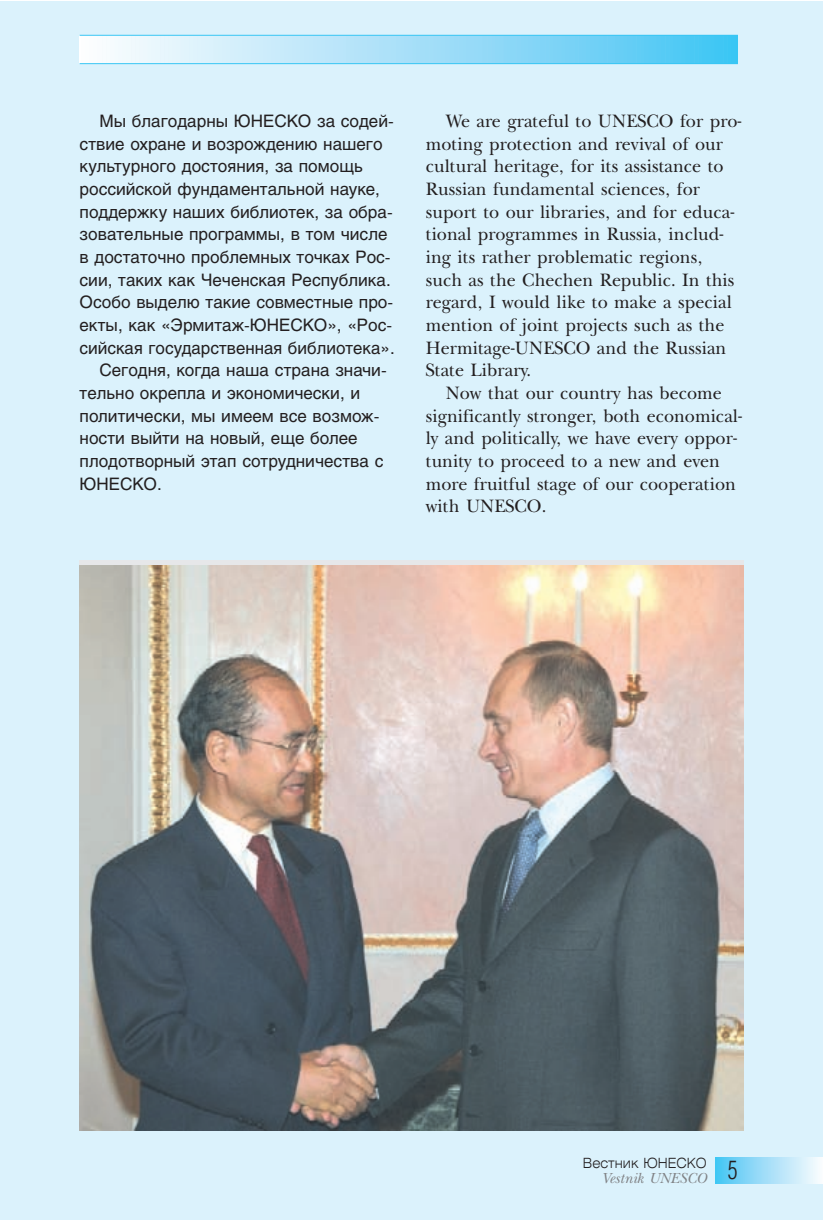
<style>
.page{position:relative;width:823px;height:1220px;background:#fff}
.page>*{position:absolute;margin:0;border:0;box-sizing:border-box;transform-origin:0 0}
.t1{font:300 26px "Helios Cond";color:#231f20;scale:.9 1}
.t2{font:18.4px/22.6px "New Baskerville C";color:#231f20;scale:.96 1}
.t3{font:17px "Helios";color:#231f20}
.t4{font:italic 15px "New Baskerville C";color:#808285}
.t5{font:300 14px "Helios Ext";color:#231f20;scale:.9 1}
</style>
<div class="page">
<div style="left:0;top:1px;width:822px;height:1218px;background:#dbf2fc"></div>
<svg style="left:715px;top:1157px;width:107px;height:25px"></svg>
<svg style="left:79px;top:36px;width:71px;height:27px;background:#f4fafd"></svg>
<hr style="left:153px;top:35px;width:2px;height:29px;background:#eaf7fd">
<svg style="left:158px;top:36px;width:14px;height:27px"></svg>
<hr style="left:244px;top:35px;width:2px;height:29px;background:#d2eefb">
<svg style="left:251px;top:36px;width:52px;height:27px"></svg>
<hr style="left:306px;top:35px;width:2px;height:29px;background:#c2e8fa">
<svg style="left:311px;top:36px;width:83px;height:27px;background:#b6e3f9"></svg>
<hr style="left:397px;top:35px;width:2px;height:29px;background:#aae0f9">
<svg style="left:402px;top:36px;width:54px;height:27px"></svg>
<hr style="left:459px;top:35px;width:2px;height:29px;background:#99dbf8">
<svg style="left:464px;top:36px;width:83px;height:27px;background:#8cd7f7"></svg>
<hr style="left:550px;top:35px;width:2px;height:29px;background:#7ed4f6">
<svg style="left:555px;top:36px;width:54px;height:27px"></svg>
<hr style="left:612px;top:35px;width:2px;height:29px;background:#6bcff6">
<svg style="left:617px;top:36px;width:83px;height:27px;background:#58cbf4"></svg>
<hr style="left:703px;top:35px;width:2px;height:29px;background:#45c8f4">
<svg style="left:708px;top:35px;width:30px;height:29px"></svg>
<hr style="left:79px;top:63px;width:658px;height:1px;background:#38c6f4">
<hr style="left:79px;top:35px;width:658px;height:1px;background:#38c6f4">
<img style="left:79px;top:565px;width:664px;height:564px">
<p class="t3" style="left:99px;top:114px;width:296px">Мы благодарны ЮНЕСКО за содей-</p>
<p class="t3" style="left:79px;top:137px;width:304px">ствие охране и возрождению нашего</p>
<p class="t3" style="left:79px;top:160px;width:284px">культурного достояния, за помощь</p>
<p class="t3" style="left:79px;top:182px;width:302px">российской фундаментальной науке,</p>
<p class="t3" style="left:79px;top:205px;width:314px">поддержку наших библиотек, за обра-</p>
<p class="t3" style="left:79px;top:227px;width:309px">зовательные программы, в том числе</p>
<p class="t3" style="left:79px;top:250px;width:312px">в достаточно проблемных точках Рос-</p>
<p class="t3" style="left:79px;top:273px;width:312px">сии, таких как Чеченская Республика.</p>
<p class="t3" style="left:79px;top:295px;width:315px">Особо выделю такие совместные про-</p>
<p class="t3" style="left:79px;top:318px;width:314px">екты, как «Эрмитаж-ЮНЕСКО», «Рос-</p>
<p class="t3" style="left:79px;top:341px;width:316px">сийская государственная библиотека».</p>
<p class="t3" style="left:99px;top:363px;width:289px">Сегодня, когда наша страна значи-</p>
<p class="t3" style="left:79px;top:386px;width:282px">тельно окрепла и экономически, и</p>
<p class="t3" style="left:79px;top:409px;width:301px">политически, мы имеем все возмож-</p>
<p class="t3" style="left:79px;top:431px;width:279px">ности выйти на новый, еще более</p>
<p class="t3" style="left:79px;top:454px;width:305px">плодотворный этап сотрудничества с</p>
<p class="t3" style="left:79px;top:476px;width:84px">ЮНЕСКО.</p>
<p class="t2" style="left:425px;top:112px;width:330px;text-indent:20px">We are grateful to UNESCO for pro&shy;moting protection and revival of our cultural heritage, for its assistance to Russian fundamental sciences, for suport to our libraries, and for educa&shy;tional programmes in Russia, includ&shy;ing its rather problematic regions, such as the Chechen Republic. In this regard, I would like to make a special mention of joint projects such as the Hermitage-UNESCO and the Russian State Library.</p>
<p class="t2" style="left:425px;top:384px;width:331px;text-indent:20px">Now that our country has become significantly stronger, both economical&shy;ly and politically, we have every oppor&shy;tunity to proceed to a new and even more fruitful stage of our cooperation with UNESCO.</p>
<p class="t5" style="left:582px;top:1157px;width:139px">Вестник ЮНЕСКО</p>
<p class="t4" style="left:601px;top:1171px;width:107px">Vestnik UNESCO</p>
<h1 class="t1" style="left:727px;top:1159px;width:13px">5</h1>
</div>
